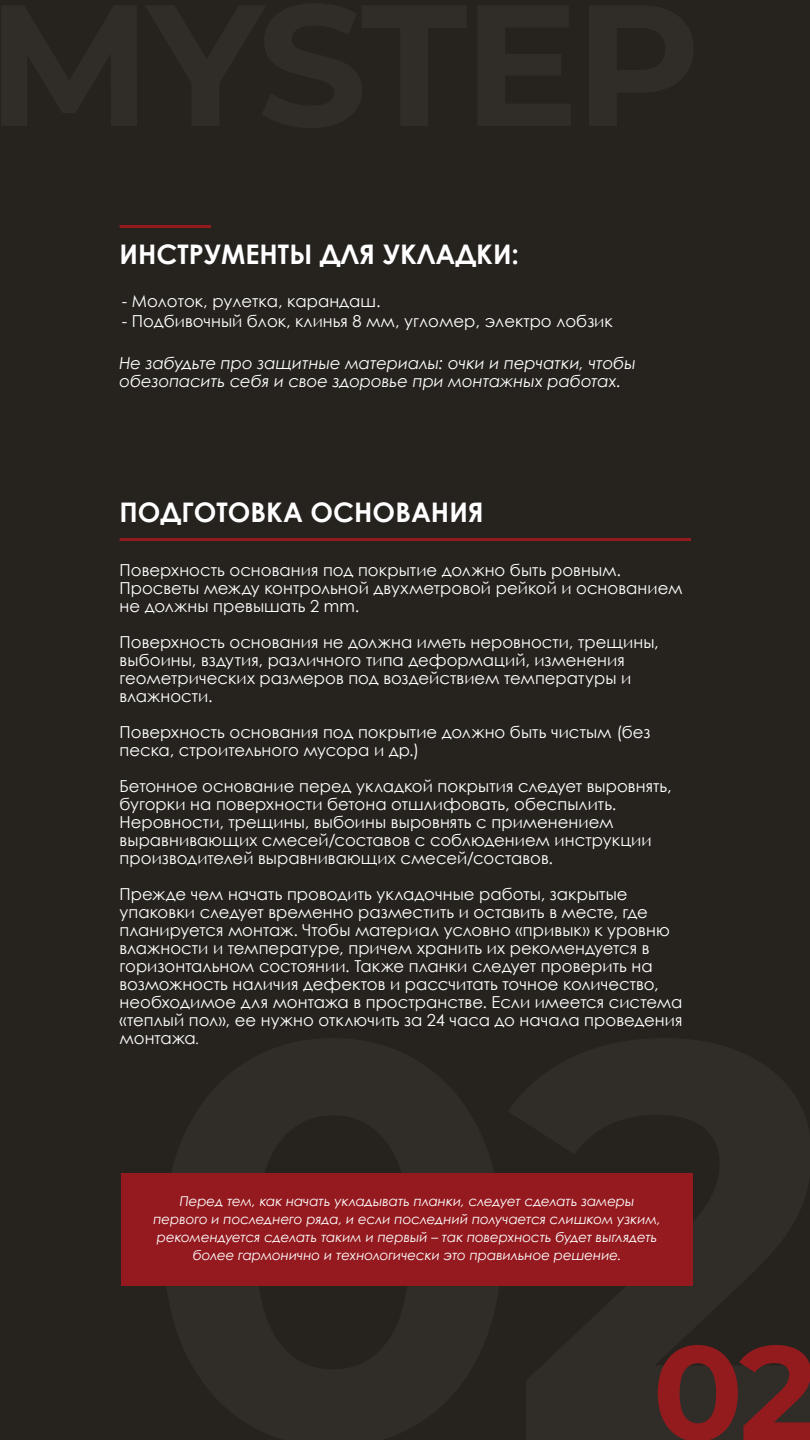
<style>
.page{position:relative;width:810px;height:1440px;background:#26231f}
.page>*{position:absolute;margin:0;border:0;box-sizing:border-box;transform-origin:0 0}
.t1{font:700 564.6px "Montserrat";color:#fff}
.Section_Numbers{font:700 133.5px "Montserrat";color:#931a1d}
.Section_Headlines{font:700 27px "Century Gothic";color:#fff}
._8_pt_Small_Text{font:16.5px/18px "Century Gothic";color:#fff}
._8_pt_Small_Text-2{font:italic 16.5px/18px "Century Gothic";letter-spacing:-.01em;color:#fff}
._8_pt_Small_Text-3{font:italic 13.5px/18px "Century Gothic";letter-spacing:-.005em;color:#fff;text-align:center}
.s1{font-size:13.5px}
</style>
<div class="page">
<hr style="left:120px;top:538px;width:571px;height:3px;background:#941a1f">
<hr style="left:120px;top:225px;width:91px;height:3px;background:#941a1f">
<div style="left:121px;top:1173px;width:572px;height:113px;background:#941a1f"></div>
<p class="Section_Headlines" style="left:120px;top:234px;width:401px">ИНСТРУМЕНТЫ ДЛЯ УКЛАДКИ:</p>
<p class="_8_pt_Small_Text" style="left:122px;top:292px;width:260px">- Молоток, рулетка, карандаш.</p>
<p class="_8_pt_Small_Text" style="left:122px;top:312px;width:492px">- Подбивочный блок, клинья 8 мм, угломер, электро лобзик</p>
<p class="_8_pt_Small_Text-2" style="left:120px;top:354px;width:518px">Не забудьте про защитные материалы: очки и перчатки, чтобы обезопасить себя и свое здоровье при монтажных работах.</p>
<p class="Section_Headlines" style="left:120px;top:492px;width:366px">ПОДГОТОВКА ОСНОВАНИЯ</p>
<p class="_8_pt_Small_Text" style="left:120px;top:561px;width:565px">Поверхность основания под покрытие должно быть ровным.<br>Просветы между контрольной двухметровой рейкой и основанием не должны превышать 2 mm.</p>
<p class="_8_pt_Small_Text" style="left:120px;top:633px;width:541px">Поверхность основания не должна иметь неровности, трещины, выбоины, вздутия, различного типа деформаций, изменения геометрических размеров под воздействием температуры и влажности.</p>
<p class="_8_pt_Small_Text" style="left:120px;top:723px;width:532px">Поверхность основания под покрытие должно быть чистым (без песка, строительного мусора и др.)</p>
<p class="_8_pt_Small_Text" style="left:120px;top:777px;width:554px">Бетонное основание перед укладкой покрытия следует выровнять, бугорки на поверхности бетона отшлифовать, обеспылить.<br>Неровности, трещины, выбоины выровнять с применением выравнивающих смесей/составов с соблюдением инструкции производителей выравнивающих смесей/составов.</p>
<p class="_8_pt_Small_Text" style="left:120px;top:885px;width:565px">Прежде чем начать проводить укладочные работы, закрытые упаковки следует временно разместить и оставить в месте, где планируется монтаж. Чтобы материал условно «привык» к уровню влажности и температуре, причем хранить их рекомендуется в горизонтальном состоянии. Также планки следует проверить на возможность наличия дефектов и рассчитать точное количество, необходимое для монтажа в пространстве. Если имеется система «теплый пол», ее нужно отключить за 24 часа до начала проведения монтажа<span class="s1">.</span></p>
<h1 class="t1" style="left:141px;top:832px;width:700px">02</h1>
<p class="_8_pt_Small_Text-3" style="left:153px;top:1192px;width:509px">Перед тем, как начать укладывать планки, следует сделать замеры первого и последнего ряда, и если последний получается слишком узким, рекомендуется сделать таким и первый – так поверхность будет выглядеть более гармонично и технологически это правильное решение.</p>
<p class="Section_Numbers" style="left:653px;top:1296px;width:167px">02</p>
</div>
